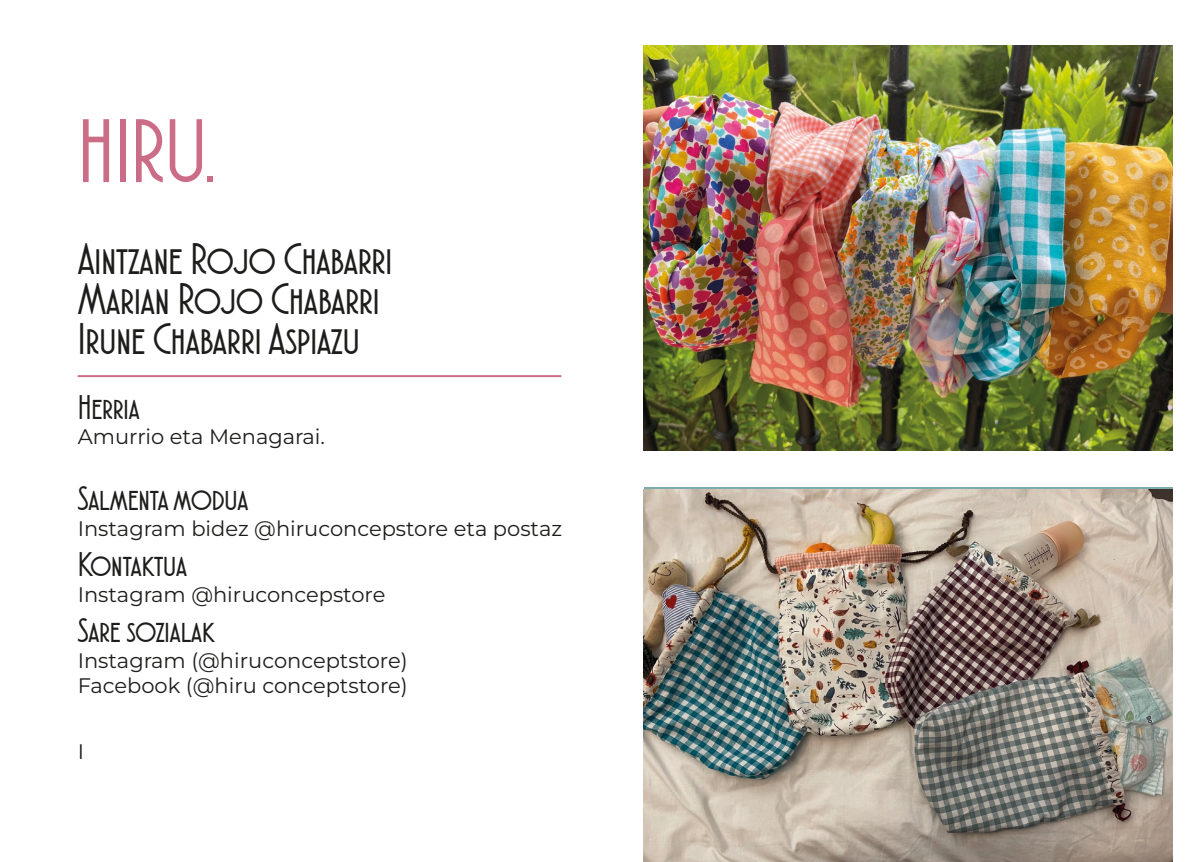
<style>
.page{position:relative;width:1202px;height:862px;background:#fff}
.page>*{position:absolute;margin:0;border:0;box-sizing:border-box;transform-origin:0 0}
.t1{font:90px "Atlantic Cruise";color:#cc6d87}
.t2{font:44px "Atlantic Cruise";color:#1d1d1b}
.t3{font:34px "Atlantic Cruise";color:#1d1d1b}
.t4{font:21px "Montserrat";color:#1d1d1b}
</style>
<div class="page">
<hr style="left:78px;top:375px;width:483px;height:2px;background:#cc6d87">
<img style="left:643px;top:46px;width:529px;height:405px">
<img style="left:643px;top:489px;width:529px;height:373px">
<p class="t1" style="left:78px;top:105px;width:138px">HIRU.</p>
<p class="t2" style="left:78px;top:236px;width:316px">Aintzane Rojo Chabarri</p>
<p class="t2" style="left:78px;top:276px;width:303px">Marian Rojo Chabarri</p>
<p class="t2" style="left:78px;top:316px;width:283px">Irune Chabarri Aspiazu</p>
<p class="t3" style="left:78px;top:390px;width:64px">Herria</p>
<p class="t4" style="left:78px;top:423px;width:249px">Amurrio eta Menagarai.</p>
<p class="t3" style="left:78px;top:481px;width:172px">Salmenta modua</p>
<p class="t4" style="left:78px;top:514px;width:486px">Instagram bidez @hiruconcepstore eta postaz</p>
<p class="t3" style="left:78px;top:547px;width:111px">Kontaktua</p>
<p class="t4" style="left:78px;top:580px;width:309px">Instagram @hiruconcepstore</p>
<p class="t3" style="left:78px;top:613px;width:138px">Sare sozialak</p>
<p class="t4" style="left:78px;top:646px;width:332px">Instagram (@hiruconceptstore)</p>
<p class="t4" style="left:78px;top:671px;width:332px">Facebook (@hiru conceptstore)</p>
<p class="t4" style="left:78px;top:737px;width:8px">I</p>
</div>
